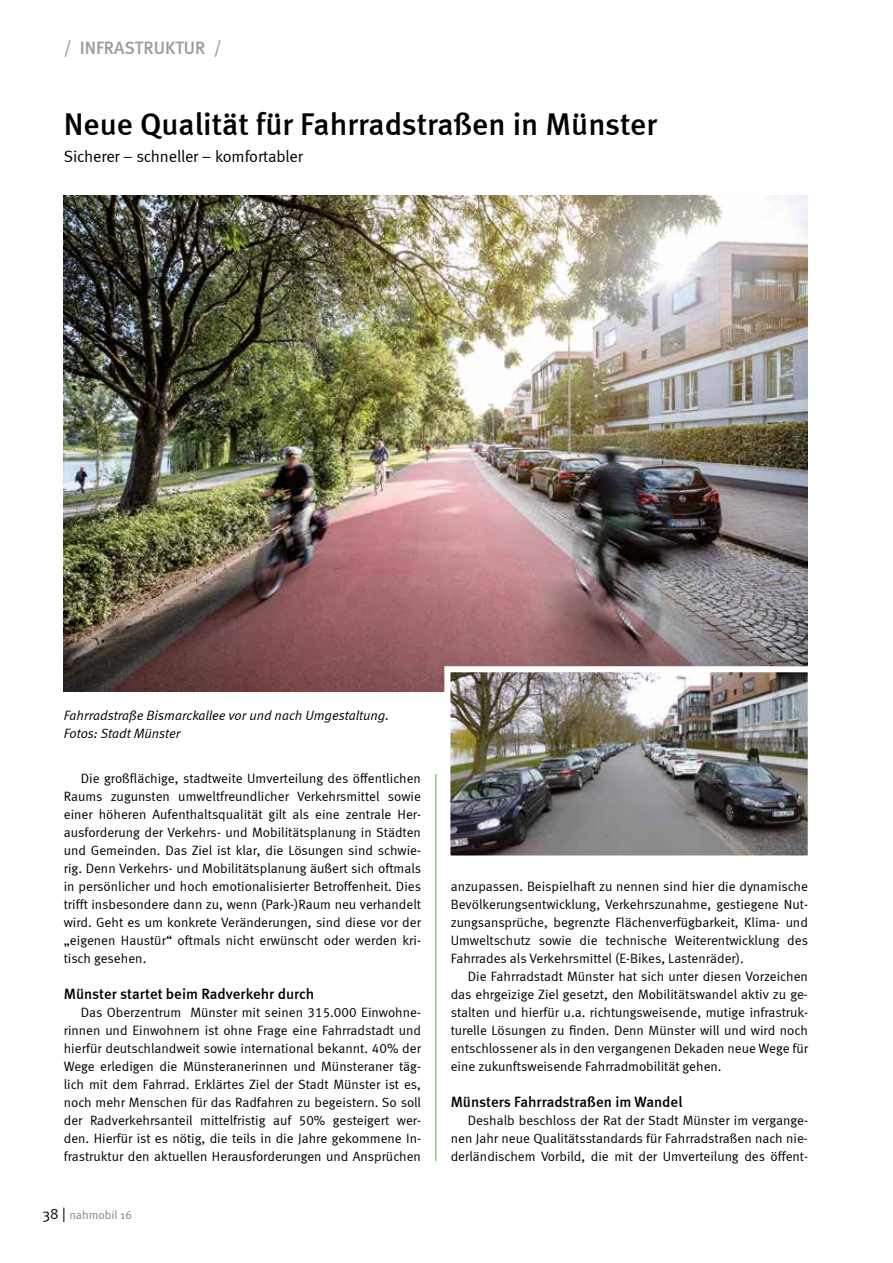
<style>
.page{position:relative;width:893px;height:1263px;background:#fff}
.page>*{position:absolute;margin:0;border:0;box-sizing:border-box;transform-origin:0 0}
.t1{font:31.5px "Meta Medium LF";color:#000}
.t2{font:500 18px "Meta";color:#9d9d9c}
.t3{font:16.5px "Meta Normal LF";letter-spacing:-.01em;color:#000}
.t4{font:15px "Meta Medium LF";color:#000}
.t5{font:13.5px/18px "Meta Normal LF";color:#000;text-align:justify}
.t6{font:italic 13.5px/18px "Meta Normal LF";color:#000}
.t7{font:12px "Meta Normal";letter-spacing:-.005em;color:#878787}
.s1{font-size:15px;color:#000}
</style>
<div class="page">
<hr style="left:436px;top:774px;width:1px;height:387px;background:#52ae32">
<img style="left:64px;top:196px;width:744px;height:496px">
<img style="left:451px;top:673px;width:356px;height:181px">
<div style="left:444px;top:666px;width:370px;height:195px;border:6px solid #fff"></div>
<h2 class="t2" style="left:64px;top:37px;width:159px">/ INFRASTRUKTUR /</h2>
<h1 class="t1" style="left:64px;top:106px;width:595px">Neue Qualität für Fahrradstraßen in Münster</h1>
<p class="t3" style="left:64px;top:147px;width:241px">Sicherer – schneller – komfortabler</p>
<p class="t6" style="left:64px;top:706px;width:327px">Fahrradstraße Bismarckallee vor und nach Umgestaltung.<br>Fotos: Stadt Münster</p>
<p class="t5" style="left:64px;top:769px;width:359px;text-indent:17px">Die großflächige, stadtweite Umverteilung des öffentlichen Raums zugunsten umweltfreundlicher Verkehrsmittel sowie einer höheren Aufenthaltsqualität gilt als eine zentrale Her&shy;ausforderung der Verkehrs- und Mobilitätsplanung in Städten und Gemeinden. Das Ziel ist klar, die Lösungen sind schwie&shy;rig. Denn Verkehrs- und Mobilitätsplanung äußert sich oftmals in persönlicher und hoch emotionalisierter Betroffenheit. Dies trifft insbesondere dann zu, wenn (Park-)Raum neu verhandelt wird. Geht es um konkrete Veränderungen, sind diese vor der „eigenen Haustür“ oftmals nicht erwünscht oder werden kri&shy;tisch gesehen.</p>
<p class="t4" style="left:64px;top:985px;width:252px">Münster startet beim Radverkehr durch</p>
<p class="t5" style="left:64px;top:1003px;width:359px;text-indent:17px">Das Oberzentrum Münster mit seinen 315.000 Einwohne&shy;rinnen und Einwohnern ist ohne Frage eine Fahrradstadt und hierfür deutschlandweit sowie international bekannt. 40% der Wege erledigen die Münsteranerinnen und Münsteraner täg&shy;lich mit dem Fahrrad. Erklärtes Ziel der Stadt Münster ist es, noch mehr Menschen für das Radfahren zu begeistern. So soll der Radverkehrsanteil mittelfristig auf 50% gesteigert wer&shy;den. Hierfür ist es nötig, die teils in die Jahre gekommene In&shy;frastruktur den aktuellen Herausforderungen und Ansprüchen</p>
<p class="t7" style="left:43px;top:1208px;width:91px"><span class="s1">38 |</span> nahmobil 16</p>
<p class="t5" style="left:451px;top:877px;width:359px">anzupassen. Beispielhaft zu nennen sind hier die dynamische Bevölkerungsentwicklung, Verkehrszunahme, gestiegene Nut&shy;zungsansprüche, begrenzte Flächenverfügbarkeit, Klima- und Umweltschutz sowie die technische Weiterentwicklung des Fahrrades als Verkehrsmittel (E-Bikes, Lastenräder).</p>
<p class="t5" style="left:451px;top:967px;width:359px;text-indent:17px">Die Fahrradstadt Münster hat sich unter diesen Vorzeichen das ehrgeizige Ziel gesetzt, den Mobilitätswandel aktiv zu ge&shy;stalten und hierfür u.a. richtungsweisende, mutige infrastruk&shy;turelle Lösungen zu finden. Denn Münster will und wird noch entschlossener als in den vergangenen Dekaden neue Wege für eine zukunftsweisende Fahrradmobilität gehen.</p>
<p class="t4" style="left:451px;top:1093px;width:233px">Münsters Fahrradstraßen im Wandel</p>
<p class="t5" style="left:451px;top:1111px;width:359px;text-indent:17px">Deshalb beschloss der Rat der Stadt Münster im vergange&shy;nen Jahr neue Qualitätsstandards für Fahrradstraßen nach nie&shy;derländischem Vorbild, die mit der Umverteilung des öffent-</p>
</div>
